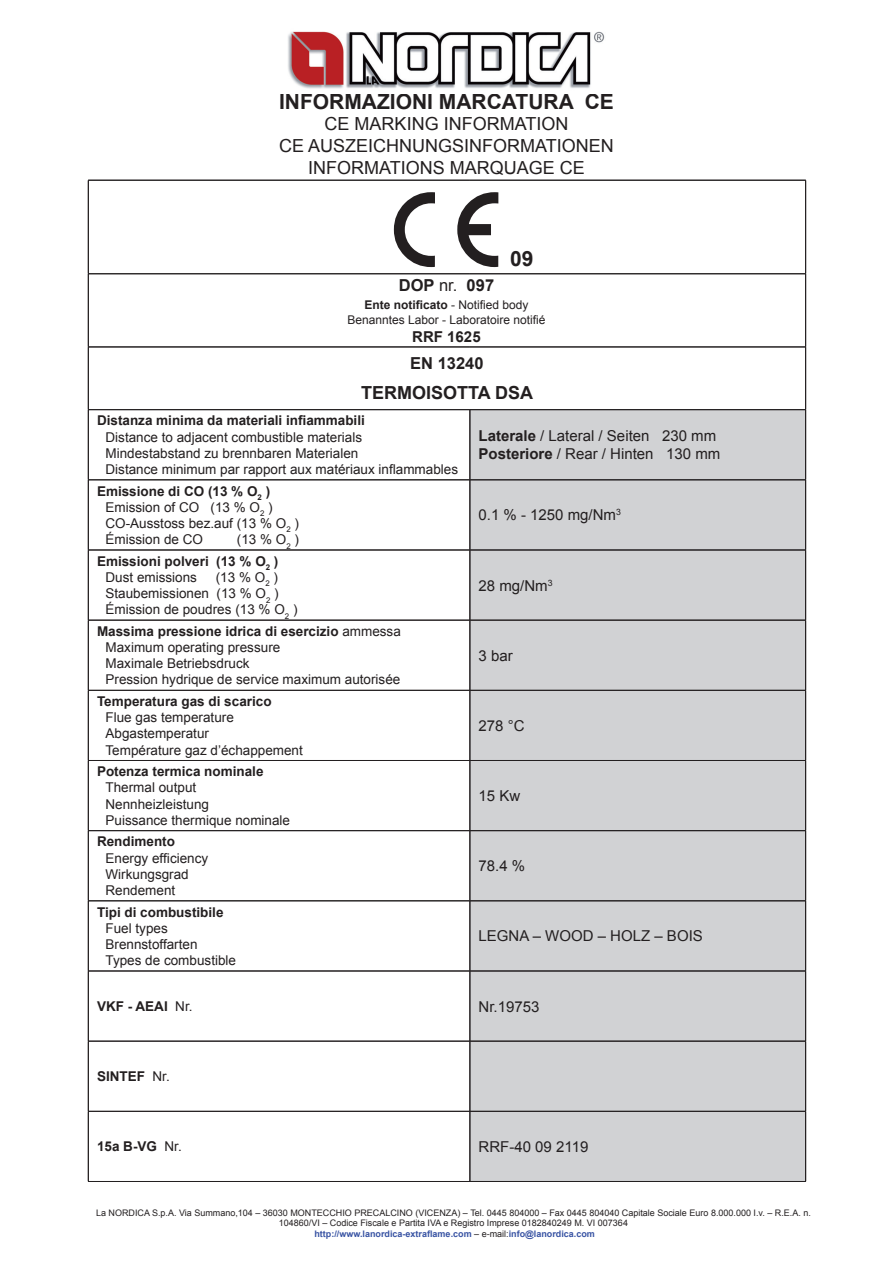
<style>
.page{position:relative;width:893px;height:1263px;background:#fff}
.page>*{position:absolute;margin:0;border:0;box-sizing:border-box;transform-origin:0 0}
.t1{font:700 21px "Arial";color:#231f20}
.t2{font:18px/21.6px "Arial";color:#231f20;text-align:center}
.t3{font:700 18px "Arial";color:#231f20}
.t4{font:700 16.5px "Arial";color:#231f20}
.t5{font:15px/18px "Arial";color:#231f20}
.t6{font:700 15px "Arial";color:#231f20}
.t7{font:13.5px/16.2px "Arial";color:#231f20}
.t8{font:700 13.5px/21.6px "Arial";color:#231f20}
.t9{font:12px/14.4px "Arial";color:#231f20;text-align:center}
.t10{font:9px/10.8px "Arial";color:#231f20;text-align:center}
.s1{font-weight:400}
.s2{font-weight:700}
.s3{font-weight:700;color:#3853a3}
</style>
<div class="page">
<div style="left:471px;top:410px;width:334px;height:771px;background:#d1d2d4"></div>
<img style="left:288px;top:31px;width:317px;height:58px">
<hr style="left:88px;top:274px;width:1px;height:73px;background:#231f20">
<hr style="left:805px;top:274px;width:1px;height:73px;background:#231f20">
<hr style="left:88px;top:347px;width:382px;height:1px;background:#231f20">
<hr style="left:88px;top:347px;width:1px;height:62px;background:#231f20">
<hr style="left:470px;top:347px;width:336px;height:1px;background:#231f20">
<hr style="left:805px;top:347px;width:1px;height:62px;background:#231f20">
<hr style="left:88px;top:409px;width:382px;height:1px;background:#231f20">
<hr style="left:88px;top:410px;width:1px;height:70px;background:#231f20">
<hr style="left:88px;top:480px;width:382px;height:1px;background:#231f20">
<hr style="left:88px;top:480px;width:1px;height:70px;background:#231f20">
<hr style="left:470px;top:480px;width:1px;height:70px;background:#231f20">
<hr style="left:805px;top:480px;width:1px;height:70px;background:#231f20">
<hr style="left:88px;top:550px;width:382px;height:1px;background:#231f20">
<hr style="left:88px;top:550px;width:1px;height:70px;background:#231f20">
<hr style="left:470px;top:550px;width:336px;height:1px;background:#231f20">
<hr style="left:470px;top:550px;width:1px;height:70px;background:#231f20">
<hr style="left:805px;top:550px;width:1px;height:70px;background:#231f20">
<hr style="left:88px;top:620px;width:382px;height:1px;background:#231f20">
<hr style="left:88px;top:620px;width:1px;height:70px;background:#231f20">
<hr style="left:470px;top:620px;width:336px;height:1px;background:#231f20">
<hr style="left:470px;top:620px;width:1px;height:70px;background:#231f20">
<hr style="left:805px;top:620px;width:1px;height:70px;background:#231f20">
<hr style="left:88px;top:690px;width:382px;height:1px;background:#231f20">
<hr style="left:88px;top:690px;width:1px;height:70px;background:#231f20">
<hr style="left:470px;top:690px;width:336px;height:1px;background:#231f20">
<hr style="left:470px;top:690px;width:1px;height:70px;background:#231f20">
<hr style="left:805px;top:690px;width:1px;height:70px;background:#231f20">
<hr style="left:88px;top:760px;width:382px;height:1px;background:#231f20">
<hr style="left:88px;top:761px;width:1px;height:69px;background:#231f20">
<hr style="left:470px;top:760px;width:336px;height:1px;background:#231f20">
<hr style="left:470px;top:761px;width:1px;height:69px;background:#231f20">
<hr style="left:805px;top:761px;width:1px;height:69px;background:#231f20">
<hr style="left:88px;top:830px;width:382px;height:1px;background:#231f20">
<hr style="left:88px;top:831px;width:1px;height:70px;background:#231f20">
<hr style="left:470px;top:830px;width:336px;height:1px;background:#231f20">
<hr style="left:470px;top:831px;width:1px;height:70px;background:#231f20">
<hr style="left:805px;top:831px;width:1px;height:70px;background:#231f20">
<hr style="left:88px;top:900px;width:382px;height:1px;background:#231f20">
<hr style="left:88px;top:901px;width:1px;height:70px;background:#231f20">
<hr style="left:470px;top:900px;width:336px;height:1px;background:#231f20">
<hr style="left:470px;top:901px;width:1px;height:70px;background:#231f20">
<hr style="left:805px;top:901px;width:1px;height:70px;background:#231f20">
<hr style="left:88px;top:971px;width:382px;height:1px;background:#231f20">
<hr style="left:88px;top:971px;width:1px;height:70px;background:#231f20">
<hr style="left:470px;top:971px;width:336px;height:1px;background:#231f20">
<hr style="left:470px;top:971px;width:1px;height:70px;background:#231f20">
<hr style="left:805px;top:971px;width:1px;height:70px;background:#231f20">
<hr style="left:88px;top:1041px;width:382px;height:1px;background:#231f20">
<hr style="left:88px;top:1041px;width:1px;height:70px;background:#231f20">
<hr style="left:470px;top:1041px;width:336px;height:1px;background:#231f20">
<hr style="left:470px;top:1041px;width:1px;height:70px;background:#231f20">
<hr style="left:805px;top:1041px;width:1px;height:70px;background:#231f20">
<hr style="left:88px;top:1111px;width:382px;height:1px;background:#231f20">
<hr style="left:88px;top:1111px;width:1px;height:70px;background:#231f20">
<hr style="left:470px;top:1111px;width:336px;height:1px;background:#231f20">
<hr style="left:470px;top:1111px;width:1px;height:70px;background:#231f20">
<hr style="left:805px;top:1111px;width:1px;height:70px;background:#231f20">
<hr style="left:88px;top:1181px;width:382px;height:1px;background:#231f20">
<hr style="left:470px;top:1181px;width:336px;height:1px;background:#231f20">
<hr style="left:470px;top:409px;width:336px;height:1px;background:#231f20">
<hr style="left:470px;top:410px;width:1px;height:70px;background:#231f20">
<hr style="left:805px;top:410px;width:1px;height:70px;background:#231f20">
<hr style="left:470px;top:480px;width:336px;height:1px;background:#231f20">
<hr style="left:88px;top:180px;width:382px;height:1px;background:#231f20">
<hr style="left:88px;top:180px;width:1px;height:94px;background:#231f20">
<hr style="left:470px;top:180px;width:336px;height:1px;background:#231f20">
<hr style="left:88px;top:273px;width:382px;height:1px;background:#231f20">
<hr style="left:470px;top:273px;width:336px;height:1px;background:#231f20">
<hr style="left:805px;top:180px;width:1px;height:94px;background:#231f20">
<h1 class="t1" style="left:279px;top:87px;width:336px">INFORMAZIONI MARCATURA CE</h1>
<h2 class="t2" style="left:279px;top:114px;width:336px">CE MARKING INFORMATION<br>CE AUSZEICHNUNGSINFORMATIONEN<br>INFORMATIONS MARQUAGE CE</h2>
<h1 class="t1" style="left:510px;top:245px;width:25px">09</h1>
<p class="t4" style="left:399px;top:274px;width:97px">DOP <span class="s1">nr.</span> 097</p>
<p class="t9" style="left:347px;top:298px;width:200px"><span class="s2">Ente notificato</span> - Notified body<br>Benanntes Labor - Laboratoire notifié</p>
<p class="t6" style="left:412px;top:326px;width:70px">RRF 1625</p>
<h1 class="t1" style="left:354px;top:285px;width:197px">LA NORDICA S.p.A<span class="s1">.</span></h1>
<h2 class="t3" style="left:437px;top:309px;width:22px">09</h2>
<p class="t4" style="left:410px;top:352px;width:75px">EN 13240</p>
<h2 class="t3" style="left:361px;top:381px;width:173px">TERMOISOTTA DSA</h2>
<p class="t8" style="left:97px;top:410px;width:269px">Distanza minima da materiali infiammabili</p>
<p class="t7" style="left:106px;top:429px;width:354px">Distance to adjacent combustible materials<br>Mindestabstand zu brennbaren Materialen<br>Distance minimum par rapport aux matériaux inflammables</p>
<p class="t5" style="left:479px;top:427px;width:243px"><span class="s2">Laterale</span> / Lateral / Seiten 230 mm<br><span class="s2">Posteriore</span> / Rear / Hinten 130 mm</p>
<p class="t7" style="left:106px;top:483px;width:195px;text-indent:-9px"><span class="s2">Emissione di CO (13 % O</span><sub>2</sub> <span class="s2">)<br></span>Emission of CO (13 % O<sub>2</sub> )<br>CO-Ausstoss bez.auf (13 % O<sub>2</sub> )<br>Émission de CO</p>
<p class="t5" style="left:479px;top:506px;width:144px">0.1 % - 1250 mg/Nm<sup>3</sup></p>
<p class="t8" style="left:97px;top:529px;width:203px;text-indent:140px"><span class="s1">(13 % O</span><sub>2</sub> <span class="s1">)<br></span>Emissioni polveri (13 % O<sub>2</sub> )</p>
<p class="t7" style="left:106px;top:569px;width:93px">Dust emissions</p>
<p class="t7" style="left:106px;top:569px;width:193px;text-indent:110px">(13 % O<sub>2</sub> )<br>Staubemissionen (13 % O<sub>2</sub> )<br>Émission de poudres (13 % O<sub>2</sub> )</p>
<p class="t7" style="left:106px;top:623px;width:297px;text-indent:-9px"><span class="s2">Massima pressione idrica di esercizio</span> ammessa Maximum operating pressure<br>Maximale Betriebsdruck<br>Pression hydrique de service maximum autorisée</p>
<p class="t8" style="left:97px;top:691px;width:176px">Temperatura gas di scarico</p>
<p class="t7" style="left:106px;top:709px;width:199px">Flue gas temperature<br>Abgastemperatur<br>Température gaz d’échappement</p>
<p class="t8" style="left:97px;top:761px;width:168px">Potenza termica nominale</p>
<p class="t7" style="left:106px;top:780px;width:186px">Thermal output<br>Nennheizleistung<br>Puissance thermique nominale</p>
<p class="t8" style="left:97px;top:831px;width:80px">Rendimento</p>
<p class="t7" style="left:106px;top:850px;width:104px">Energy efficiency<br>Wirkungsgrad<br>Rendement</p>
<p class="t8" style="left:97px;top:901px;width:128px">Tipi di combustibile</p>
<p class="t7" style="left:106px;top:920px;width:132px">Fuel types<br>Brennstoffarten<br>Types de combustible</p>
<p class="t5" style="left:479px;top:927px;width:226px">LEGNA – WOOD – HOLZ – BOIS</p>
<p class="t5" style="left:479px;top:576px;width:76px">28 mg/Nm<sup>3</sup></p>
<p class="t5" style="left:479px;top:647px;width:36px">3 bar</p>
<p class="t5" style="left:479px;top:717px;width:48px">278 °C</p>
<p class="t5" style="left:479px;top:787px;width:43px">15 Kw</p>
<p class="t5" style="left:479px;top:857px;width:48px">78.4 %</p>
<p class="t8" style="left:97px;top:996px;width:97px">VKF - AEAI <span class="s1">Nr.</span></p>
<p class="t5" style="left:479px;top:997px;width:62px">Nr.19753</p>
<p class="t8" style="left:97px;top:1066px;width:74px">SINTEF <span class="s1">Nr.</span></p>
<p class="t8" style="left:97px;top:1136px;width:86px">15a B-VG <span class="s1">Nr.</span></p>
<p class="t5" style="left:479px;top:1138px;width:111px">RRF-40 09 2119</p>
<p class="t10" style="left:96px;top:1207px;width:716px">La NORDICA S.p.A. Via Summano,104 – 36030 MONTECCHIO PRECALCINO (VICENZA) – Tel. 0445 804000 – Fax 0445 804040 Capitale Sociale Euro 8.000.000 I.v. – R.E.A. n.<br>104860/VI – Codice Fiscale e Partita IVA e Registro Imprese 0182840249 M. VI 007364<br><span class="s3">http://www.lanordica-extraflame.com</span> – e-mail:<span class="s3">info@lanordica.com</span></p>
</div>
